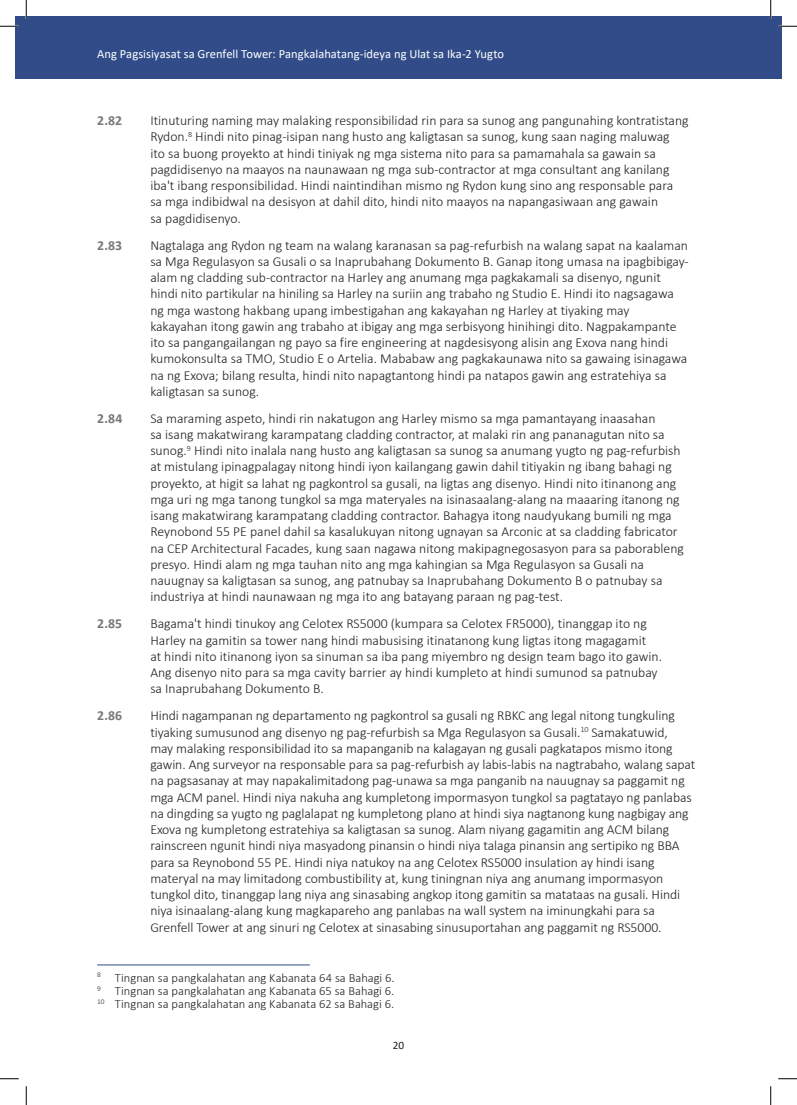
<style>
.page{position:relative;width:797px;height:1105px;background:#fff}
.page>*{position:absolute;margin:0;border:0;box-sizing:border-box;transform-origin:0 0}
.t1{font:300 13.75px/16.2px "Calibri";color:#231f20}
.t2{font:700 13.75px "Calibri";letter-spacing:.005em;color:#76787b}
.Footnote_Text{font:300 12.5px "Calibri";color:#231f20}
.t3{font:12.5px "Calibri";color:#fff}
.t4{font:11.25px "Calibri";color:#231f20}
</style>
<div class="page">
<div style="left:16px;top:16px;width:754px;height:63px;background:#314c88"></div>
<div style="left:770px;top:16px;width:11px;height:63px;background:#314c88"></div>
<hr style="left:97px;top:964px;width:213px;height:1px;background:#314c88">
<svg style="left:0;top:25px;width:19px;height:2px"></svg>
<svg style="left:778px;top:25px;width:19px;height:2px"></svg>
<svg style="left:0;top:1078px;width:19px;height:1px"></svg>
<svg style="left:778px;top:1078px;width:19px;height:1px"></svg>
<svg style="left:25px;top:0;width:2px;height:19px"></svg>
<svg style="left:25px;top:1086px;width:2px;height:19px"></svg>
<svg style="left:770px;top:0;width:1px;height:19px"></svg>
<svg style="left:770px;top:1086px;width:1px;height:19px"></svg>
<p class="t3" style="left:97px;top:45px;width:408px">Ang Pagsisiyasat sa Grenfell Tower: Pangkalahatang-ideya ng Ulat sa Ika-2 Yugto</p>
<p class="t2" style="left:97px;top:111px;width:26px">2.82</p>
<p class="t1" style="left:150px;top:112px;width:540px">Itinuturing naming may malaking responsibilidad rin para sa sunog ang pangunahing kontratistang Rydon.<sup>8</sup> Hindi nito pinag-isipan nang husto ang kaligtasan sa sunog, kung saan naging maluwag<br>ito sa buong proyekto at hindi tiniyak ng mga sistema nito para sa pamamahala sa gawain sa pagdidisenyo na maayos na naunawaan ng mga sub-contractor at mga consultant ang kanilang iba't ibang responsibilidad. Hindi naintindihan mismo ng Rydon kung sino ang responsable para<br>sa mga indibidwal na desisyon at dahil dito, hindi nito maayos na napangasiwaan ang gawain<br>sa pagdidisenyo.</p>
<p class="t2" style="left:97px;top:235px;width:27px">2.83</p>
<p class="t1" style="left:150px;top:237px;width:540px">Nagtalaga ang Rydon ng team na walang karanasan sa pag-refurbish na walang sapat na kaalaman sa Mga Regulasyon sa Gusali o sa Inaprubahang Dokumento B. Ganap itong umasa na ipagbibigay&shy;alam ng cladding sub-contractor na Harley ang anumang mga pagkakamali sa disenyo, ngunit hindi nito partikular na hiniling sa Harley na suriin ang trabaho ng Studio E. Hindi ito nagsagawa ng mga wastong hakbang upang imbestigahan ang kakayahan ng Harley at tiyaking may kakayahan itong gawin ang trabaho at ibigay ang mga serbisyong hinihingi dito. Nagpakampante ito sa pangangailangan ng payo sa fire engineering at nagdesisyong alisin ang Exova nang hindi kumokonsulta sa TMO, Studio E o Artelia. Mababaw ang pagkakaunawa nito sa gawaing isinagawa na ng Exova; bilang resulta, hindi nito napagtantong hindi pa natapos gawin ang estratehiya sa kaligtasan sa sunog.</p>
<p class="t2" style="left:97px;top:408px;width:27px">2.84</p>
<p class="t1" style="left:150px;top:410px;width:535px">Sa maraming aspeto, hindi rin nakatugon ang Harley mismo sa mga pamantayang inaasahan<br>sa isang makatwirang karampatang cladding contractor, at malaki rin ang pananagutan nito sa sunog.<sup>9</sup> Hindi nito inalala nang husto ang kaligtasan sa sunog sa anumang yugto ng pag-refurbish at mistulang ipinagpalagay nitong hindi iyon kailangang gawin dahil titiyakin ng ibang bahagi ng proyekto, at higit sa lahat ng pagkontrol sa gusali, na ligtas ang disenyo. Hindi nito itinanong ang mga uri ng mga tanong tungkol sa mga materyales na isinasaalang-alang na maaaring itanong ng isang makatwirang karampatang cladding contractor. Bahagya itong naudyukang bumili ng mga Reynobond 55 PE panel dahil sa kasalukuyan nitong ugnayan sa Arconic at sa cladding fabricator na CEP Architectural Facades, kung saan nagawa nitong makipagnegosasyon para sa paborableng presyo. Hindi alam ng mga tauhan nito ang mga kahingian sa Mga Regulasyon sa Gusali na nauugnay sa kaligtasan sa sunog, ang patnubay sa Inaprubahang Dokumento B o patnubay sa industriya at hindi naunawaan ng mga ito ang batayang paraan ng pag-test.</p>
<p class="t2" style="left:97px;top:614px;width:27px">2.85</p>
<p class="t1" style="left:150px;top:615px;width:513px">Bagama't hindi tinukoy ang Celotex RS5000 (kumpara sa Celotex FR5000), tinanggap ito ng Harley na gamitin sa tower nang hindi mabusising itinatanong kung ligtas itong magagamit<br>at hindi nito itinanong iyon sa sinuman sa iba pang miyembro ng design team bago ito gawin.<br>Ang disenyo nito para sa mga cavity barrier ay hindi kumpleto at hindi sumunod sa patnubay sa Inaprubahang Dokumento B.</p>
<p class="t2" style="left:97px;top:706px;width:27px">2.86</p>
<p class="t1" style="left:150px;top:707px;width:546px">Hindi nagampanan ng departamento ng pagkontrol sa gusali ng RBKC ang legal nitong tungkuling tiyaking sumusunod ang disenyo ng pag-refurbish sa Mga Regulasyon sa Gusali.<sup>10</sup> Samakatuwid,<br>may malaking responsibilidad ito sa mapanganib na kalagayan ng gusali pagkatapos mismo itong gawin. Ang surveyor na responsable para sa pag-refurbish ay labis-labis na nagtrabaho, walang sapat na pagsasanay at may napakalimitadong pag-unawa sa mga panganib na nauugnay sa paggamit ng mga ACM panel. Hindi niya nakuha ang kumpletong impormasyon tungkol sa pagtatayo ng panlabas na dingding sa yugto ng paglalapat ng kumpletong plano at hindi siya nagtanong kung nagbigay ang Exova ng kumpletong estratehiya sa kaligtasan sa sunog. Alam niyang gagamitin ang ACM bilang rainscreen ngunit hindi niya masyadong pinansin o hindi niya talaga pinansin ang sertipiko ng BBA para sa Reynobond 55 PE. Hindi niya natukoy na ang Celotex RS5000 insulation ay hindi isang materyal na may limitadong combustibility at, kung tiningnan niya ang anumang impormasyon tungkol dito, tinanggap lang niya ang sinasabing angkop itong gamitin sa matataas na gusali. Hindi niya isinaalang-alang kung magkapareho ang panlabas na wall system na iminungkahi para sa Grenfell Tower at ang sinuri ng Celotex at sinasabing sinusuportahan ang paggamit ng RS5000.</p>
<p class="Footnote_Text" style="left:97px;top:970px;width:299px"><sup>8</sup> Tingnan sa pangkalahatan ang Kabanata 64 sa Bahagi 6.</p>
<p class="Footnote_Text" style="left:97px;top:983px;width:298px"><sup>9</sup> Tingnan sa pangkalahatan ang Kabanata 65 sa Bahagi 6.</p>
<p class="Footnote_Text" style="left:97px;top:996px;width:298px"><sup>10</sup> Tingnan sa pangkalahatan ang Kabanata 62 sa Bahagi 6.</p>
<p class="t4" style="left:393px;top:1037px;width:13px">20</p>
</div>
